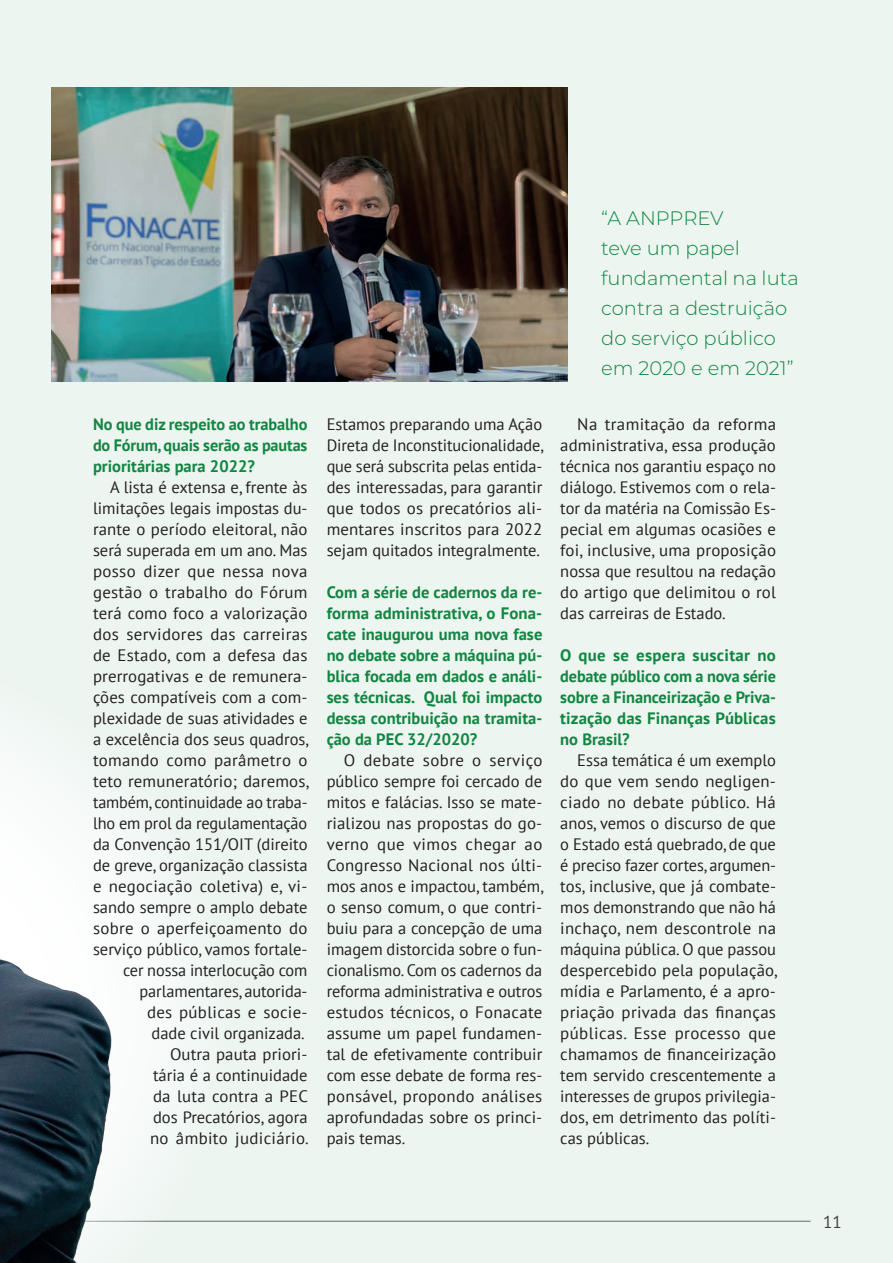
<style>
.page{position:relative;width:893px;height:1263px;background:#edf5f1}
.page>*{position:absolute;margin:0;border:0;box-sizing:border-box;transform-origin:0 0}
.t1{font:300 19.5px/30px "Montserrat";color:#118641}
.t2{font:17.1px "PT Sans";color:#231f20}
.t3{font:16.5px/21px "PT Sans";color:#231f20;text-align:justify}
.t4{font:700 16.5px/21px "PT Sans";color:#118641;text-align:justify}
</style>
<div class="page">
<svg style="left:111px;top:873px;width:119px;height:349px"></svg>
<img style="left:0;top:765px;width:111px;height:498px">
<img style="left:51px;top:87px;width:517px;height:294px">
<p class="t4" style="left:93px;top:413px;width:216px">No que diz respeito ao trabalho do Fórum, quais serão as pautas prioritárias para 2022?</p>
<p class="t3" style="left:93px;top:476px;width:217px;text-align:right">A lista é extensa e, frente às limitações legais impostas du&shy;rante o período eleitoral, não será superada em um ano. Mas posso dizer que nessa nova gestão o trabalho do Fórum terá como foco a valorização dos servidores das carreiras de Estado, com a defesa das prerrogativas e de remunera&shy;ções compatíveis com a com&shy;plexidade de suas atividades e a excelência dos seus quadros, tomando como parâmetro o teto remuneratório; daremos, também, continuidade ao traba&shy;lho em prol da regulamentação da Convenção 151/OIT (direito de greve, organização classista e negociação coletiva) e, vi&shy;sando sempre o amplo debate sobre o aperfeiçoamento do serviço público, vamos fortale&shy;cer nossa interlocução com parlamentares, autorida-<br>des públicas e socie-<br>dade civil organizada.<br>Outra pauta priori-<br>tária é a continuidade<br>da luta contra a PEC<br>dos Precatórios, agora<br>no âmbito judiciário.</p>
<p class="t3" style="left:327px;top:413px;width:218px">Estamos preparando uma Ação Direta de Inconstitucionalidade, que será subscrita pelas entida&shy;des interessadas, para garantir que todos os precatórios ali&shy;mentares inscritos para 2022 sejam quitados integralmente.</p>
<p class="t4" style="left:327px;top:581px;width:217px">Com a série de cadernos da re&shy;forma administrativa, o Fona&shy;cate inaugurou uma nova fase no debate sobre a máquina pú&shy;blica focada em dados e análi&shy;ses técnicas. Qual foi impacto dessa contribuição na tramita&shy;ção da PEC 32/2020?</p>
<p class="t3" style="left:327px;top:749px;width:218px;text-indent:17px">O debate sobre o serviço público sempre foi cercado de mitos e falácias. Isso se mate&shy;rializou nas propostas do go&shy;verno que vimos chegar ao Congresso Nacional nos últi&shy;mos anos e impactou, também, o senso comum, o que contri&shy;buiu para a concepção de uma imagem distorcida sobre o fun&shy;cionalismo. Com os cadernos da reforma administrativa e outros estudos técnicos, o Fonacate assume um papel fundamen&shy;tal de efetivamente contribuir com esse debate de forma res&shy;ponsável, propondo análises aprofundadas sobre os princi&shy;pais temas.</p>
<p class="t1" style="left:601px;top:203px;width:199px">“A ANPPREV<br>teve um papel fundamental na luta contra a destruição do serviço público em 2020 e em 2021”</p>
<p class="t3" style="left:560px;top:413px;width:217px;text-indent:17px">Na tramitação da reforma administrativa, essa produção técnica nos garantiu espaço no diálogo. Estivemos com o rela&shy;tor da matéria na Comissão Es&shy;pecial em algumas ocasiões e foi, inclusive, uma proposição nossa que resultou na redação do artigo que delimitou o rol das carreiras de Estado.</p>
<p class="t4" style="left:560px;top:644px;width:217px">O que se espera suscitar no debate público com a nova série sobre a Financeirização e Priva&shy;tização das Finanças Públicas no Brasil?</p>
<p class="t3" style="left:560px;top:749px;width:218px;text-indent:17px">Essa temática é um exemplo do que vem sendo negligen&shy;ciado no debate público. Há anos, vemos o discurso de que o Estado está quebrado, de que é preciso fazer cortes, argumen&shy;tos, inclusive, que já combate&shy;mos demonstrando que não há inchaço, nem descontrole na máquina pública. O que passou despercebido pela população, mídia e Parlamento, é a apro&shy;priação privada das finanças públicas. Esse processo que chamamos de financeirização tem servido crescentemente a interesses de grupos privilegia&shy;dos, em detrimento das políti&shy;cas públicas.</p>
<p class="t2" style="left:823px;top:1211px;width:20px">11</p>
</div>
